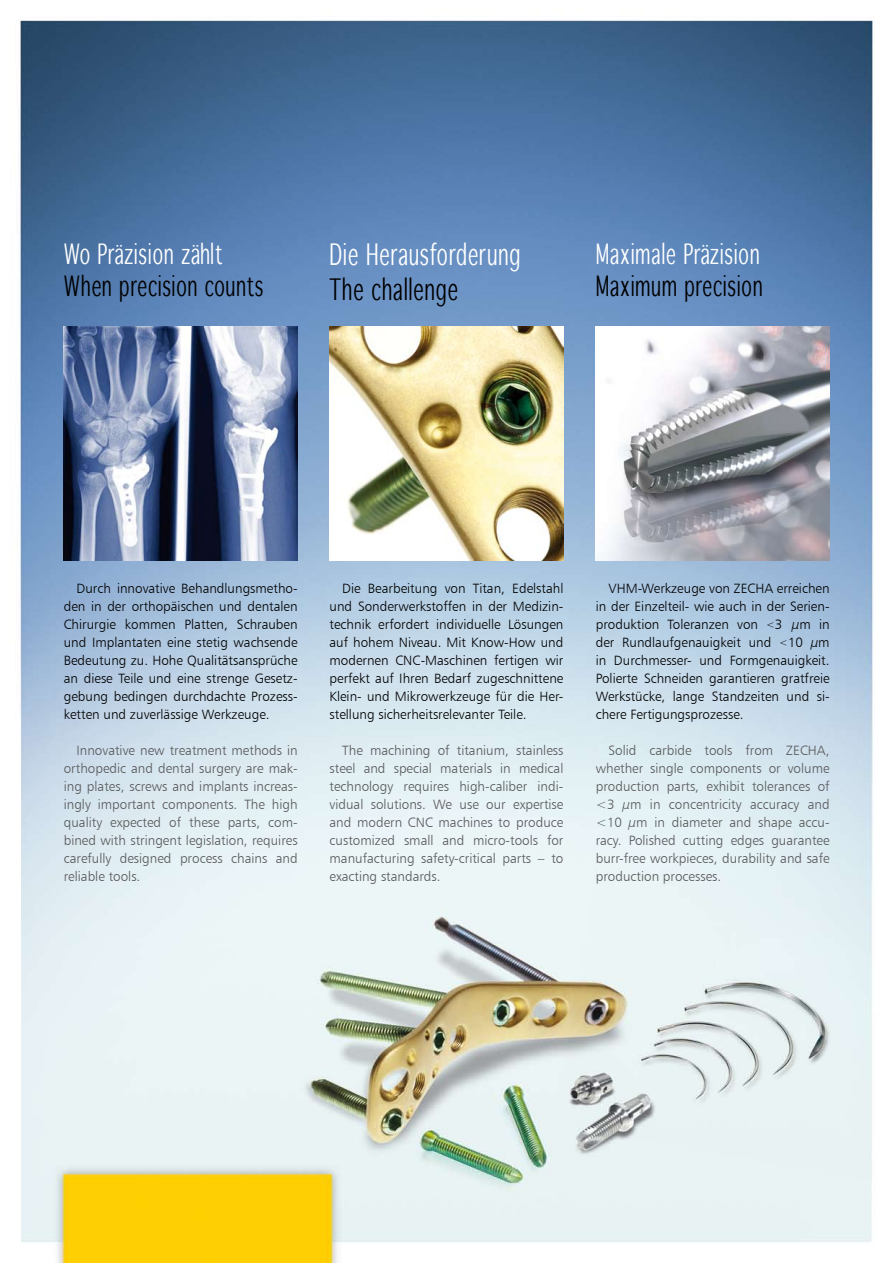
<style>
.page{position:relative;width:893px;height:1263px;background:#fff}
.page>*{position:absolute;margin:0;border:0;box-sizing:border-box;transform-origin:0 0}
.t1{font:28.5px "Winterthur Condensed";letter-spacing:.025em;color:#fff}
.t2{font:28.5px "Winterthur Condensed";letter-spacing:.025em;color:#000}
.t3{font:27px "Winterthur Condensed";letter-spacing:.025em;color:#000}
.t4{font:27px "Winterthur Condensed";letter-spacing:.02em;color:#fff}
.t5{font:13.5px/18px "Humanist 777 BT Light B";color:#000;text-align:justify}
.t6{font:13.5px/18px "Humanist 777 BT Light B";color:#58585a;text-align:justify}
.s1{font-size:10.5px}
</style>
<div class="page">
<img style="left:20px;top:20px;width:854px;height:1243px">
<img style="left:64px;top:326px;width:234px;height:234px">
<img style="left:330px;top:326px;width:234px;height:234px">
<img style="left:596px;top:326px;width:234px;height:234px">
<h2 class="t4" style="left:64px;top:237px;width:160px">Wo Präzision zählt</h2>
<h2 class="t3" style="left:64px;top:269px;width:201px">When precision counts</h2>
<h1 class="t1" style="left:330px;top:237px;width:193px">Die Herausforderung</h1>
<h1 class="t2" style="left:330px;top:271px;width:130px">The challenge</h1>
<h2 class="t4" style="left:596px;top:237px;width:165px">Maximale Präzision</h2>
<h2 class="t3" style="left:596px;top:269px;width:168px">Maximum precision</h2>
<p class="t5" style="left:64px;top:579px;width:235px;text-indent:13px">Durch innovative Behandlungsmetho&shy;den in der orthopäischen und dentalen Chirurgie kommen Platten, Schrauben und Implantaten eine stetig wachsende Bedeutung zu. Hohe Qualitätsansprüche an diese Teile und eine strenge Gesetz&shy;gebung bedingen durchdachte Prozess&shy;ketten und zuverlässige Werkzeuge.</p>
<p class="t6" style="left:64px;top:741px;width:235px;text-indent:13px">Innovative new treatment methods in orthopedic and dental surgery are mak&shy;ing plates, screws and implants increas&shy;ingly important components. The high quality expected of these parts, com&shy;bined with stringent legislation, requires carefully designed process chains and reliable tools.</p>
<p class="t5" style="left:330px;top:579px;width:235px;text-indent:13px">Die Bearbeitung von Titan, Edelstahl und Sonderwerkstoffen in der Medizin&shy;technik erfordert individuelle Lösungen auf hohem Niveau. Mit Know-How und modernen CNC-Maschinen fertigen wir perfekt auf Ihren Bedarf zugeschnittene Klein- und Mikrowerkzeuge für die Her&shy;stellung sicherheitsrelevanter Teile.</p>
<p class="t6" style="left:330px;top:741px;width:235px;text-indent:13px">The machining of titanium, stainless steel and special materials in medical technology requires high-caliber indi&shy;vidual solutions. We use our expertise and modern CNC machines to produce customized small and micro-tools for manufacturing safety-critical parts – to exacting standards.</p>
<p class="t5" style="left:596px;top:579px;width:235px;text-indent:13px">VHM-Werkzeuge von ZECHA erreichen in der Einzelteil- wie auch in der Serien&shy;produktion Toleranzen von <span class="s1">&lt;</span>3 µm in der Rundlaufgenauigkeit und <span class="s1">&lt;</span>10 µm in Durchmesser- und Formgenauigkeit.<br>Polierte Schneiden garantieren gratfreie Werkstücke, lange Standzeiten und si&shy;chere Fertigungsprozesse.</p>
<p class="t6" style="left:596px;top:741px;width:235px;text-indent:13px">Solid carbide tools from ZECHA, whether single components or volume production parts, exhibit tolerances of &lt;3 µm in concentricity accuracy and &lt;10 µm in diameter and shape accu&shy;racy. Polished cutting edges guarantee burr-free workpieces, durability and safe production processes.</p>
</div>
